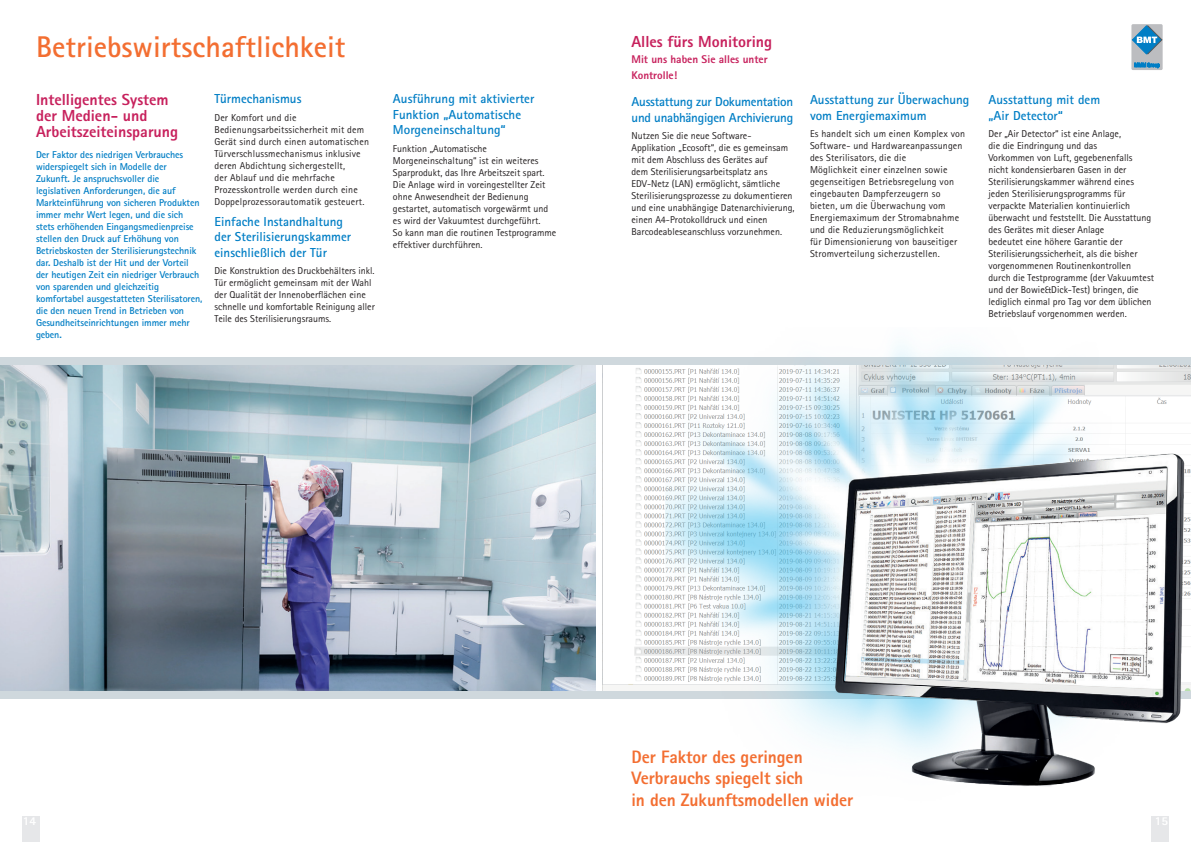
<style>
.page{position:relative;width:1191px;height:842px;background:#fff}
.page>*{position:absolute;margin:0;border:0;box-sizing:border-box;transform-origin:0 0}
.t1{font:700 30px "Rotis Sans Serif Std";color:#f36e31}
.t2{font:800 18px/21.6px "Rotis Sans Serif Std";letter-spacing:-.005em;color:#f36e31}
.t3{font:800 16px/16px "Rotis Sans Serif Std";color:#c7205c}
.t4{font:700 13px/15.4px "Rotis Sans Serif Std";color:#007ec5}
.t5{font:700 13px/15.6px "Rotis Sans Serif Std";letter-spacing:-.02em;color:#007ec5}
.t6{font:800 12px "Rotis Sans Serif Std";color:#fff}
.t7{font:800 11.2px/16px "Rotis Sans Serif Std";color:#c7205c}
.t8{font:10px/12px "Rotis Sans Serif Std";color:#231f20}
.t9{font:700 10px/12px "Rotis Sans Serif Std";letter-spacing:-.01em;color:#007ec5}
</style>
<div class="page">
<div style="left:23px;top:816px;width:17px;height:26px;background:#e6e7e9"></div>
<div style="left:1151px;top:816px;width:17px;height:26px;background:#e6e7e9"></div>
<div style="left:1131px;top:24px;width:31px;height:46px;background:#bcbdc0;border-radius:2px"></div>
<svg style="left:1134px;top:63px;width:25px;height:5px"></svg>
<svg style="left:1132px;top:26px;width:30px;height:28px"></svg>
<img style="left:0;top:364px;width:595px;height:328px">
<img style="left:602px;top:364px;width:63px;height:328px">
<div style="left:0;top:357px;width:1191px;height:7px;background:#cfd8dd"></div>
<div style="left:0;top:692px;width:1191px;height:7px;background:#cfd8dd"></div>
<img style="left:665px;top:345px;width:526px;height:487px">
<h1 class="t1" style="left:36px;top:28px;width:311px">Betriebswirtschaftlichkeit</h1>
<h3 class="t3" style="left:36px;top:92px;width:144px">Intelligentes System der Medien- und<br>Arbeitszeiteinsparung</h3>
<p class="t9" style="left:36px;top:148px;width:168px">Der Faktor des niedrigen Verbrauches widerspiegelt sich in Modelle der Zukunft. Je anspruchsvoller die legislativen Anforderungen, die auf Markteinführung von sicheren Produkten immer mehr Wert legen, und die sich stets erhöhenden Eingangsmedienpreise stellen den Druck auf Erhöhung von Betriebskosten der Sterilisierungstechnik dar. Deshalb ist der Hit und der Vorteil der heutigen Zeit ein niedriger Verbrauch von sparenden und gleichzeitig komfortabel ausgestatteten Sterilisatoren, die den neuen Trend in Betrieben von Gesundheitseinrichtungen immer mehr geben.</p>
<h3 class="t4" style="left:214px;top:91px;width:89px">Türmechanismus</h3>
<p class="t8" style="left:214px;top:111px;width:156px">Der Komfort und die Bedienungsarbeitssicherheit mit dem Gerät sind durch einen automatischen Türverschlussmechanismus inklusive deren Abdichtung sichergestellt,<br>der Ablauf und die mehrfache Prozesskontrolle werden durch eine Doppelprozessorautomatik gesteuert.</p>
<h3 class="t4" style="left:214px;top:214px;width:138px">Einfache Instandhaltung der Sterilisierungskammer einschließlich der Tür</h3>
<p class="t8" style="left:214px;top:265px;width:162px">Die Konstruktion des Druckbehälters inkl.<br>Tür ermöglicht gemeinsam mit der Wahl der Qualität der Innenoberflächen eine schnelle und komfortable Reinigung aller Teile des Sterilisierungsraums.</p>
<h3 class="t4" style="left:393px;top:91px;width:143px">Ausführung mit aktivierter<br>Funktion „Automatische<br>Morgeneinschaltung“</h3>
<p class="t8" style="left:393px;top:142px;width:165px">Funktion „Automatische Morgeneinschaltung“ ist ein weiteres Sparprodukt, das Ihre Arbeitszeit spart.<br>Die Anlage wird in voreingestellter Zeit ohne Anwesendheit der Bedienung gestartet, automatisch vorgewärmt und es wird der Vakuumtest durchgeführt.<br>So kann man die routinen Testprogramme effektiver durchführen.</p>
<h3 class="t3" style="left:631px;top:33px;width:142px">Alles fürs Monitoring</h3>
<p class="t7" style="left:631px;top:51px;width:138px">Mit uns haben Sie alles unter<br>Kontrolle!</p>
<h3 class="t5" style="left:631px;top:94px;width:163px">Ausstattung zur Dokumentation und unabhängigen Archivierung</h3>
<p class="t8" style="left:631px;top:130px;width:165px">Nutzen Sie die neue Software-Applikation „Ecosoft“, die es gemeinsam mit dem Abschluss des Gerätes auf<br>dem Sterilisierungsarbeitsplatz ans EDV-Netz (LAN) ermöglicht, sämtliche Sterilisierungsprozesse zu dokumentieren und eine unabhängige Datenarchivierung, einen A4-Protokolldruck und einen Barcodeableseanschluss vorzunehmen.</p>
<h3 class="t4" style="left:810px;top:91px;width:161px">Ausstattung zur Überwachung vom Energiemaximum</h3>
<p class="t8" style="left:810px;top:128px;width:157px">Es handelt sich um einen Komplex von Software- und Hardwareanpassungen des Sterilisators, die die<br>Möglichkeit einer einzelnen sowie gegenseitigen Betriebsregelung von eingebauten Dampferzeugern so bieten, um die Überwachung vom Energiemaximum der Stromabnahme und die Reduzierungsmöglichkeit<br>für Dimensionierung von bauseitiger Stromverteilung sicherzustellen.</p>
<h3 class="t4" style="left:988px;top:91px;width:113px">Ausstattung mit dem „Air Detector“</h3>
<p class="t8" style="left:988px;top:128px;width:167px">Der „Air Detector“ ist eine Anlage,<br>die die Eindringung und das<br>Vorkommen von Luft, gegebenenfalls nicht kondensierbaren Gasen in der Sterilisierungskammer während eines jeden Sterilisierungsprogramms für verpackte Materialien kontinuierlich überwacht und feststellt. Die Ausstattung des Gerätes mit dieser Anlage<br>bedeutet eine höhere Garantie der Sterilisierungssicherheit, als die bisher vorgenommenen Routinenkontrollen durch die Testprogramme (der Vakuumtest und der Bowie&amp;Dick-Test) bringen, die lediglich einmal pro Tag vor dem üblichen Betriebslauf vorgenommen werden.</p>
<h2 class="t2" style="left:631px;top:746px;width:223px">Der Faktor des geringen<br>Verbrauchs spiegelt sich<br>in den Zukunftsmodellen wider</h2>
<p class="t6" style="left:23px;top:813px;width:15px">14</p>
<p class="t6" style="left:1155px;top:813px;width:15px">15</p>
</div>
